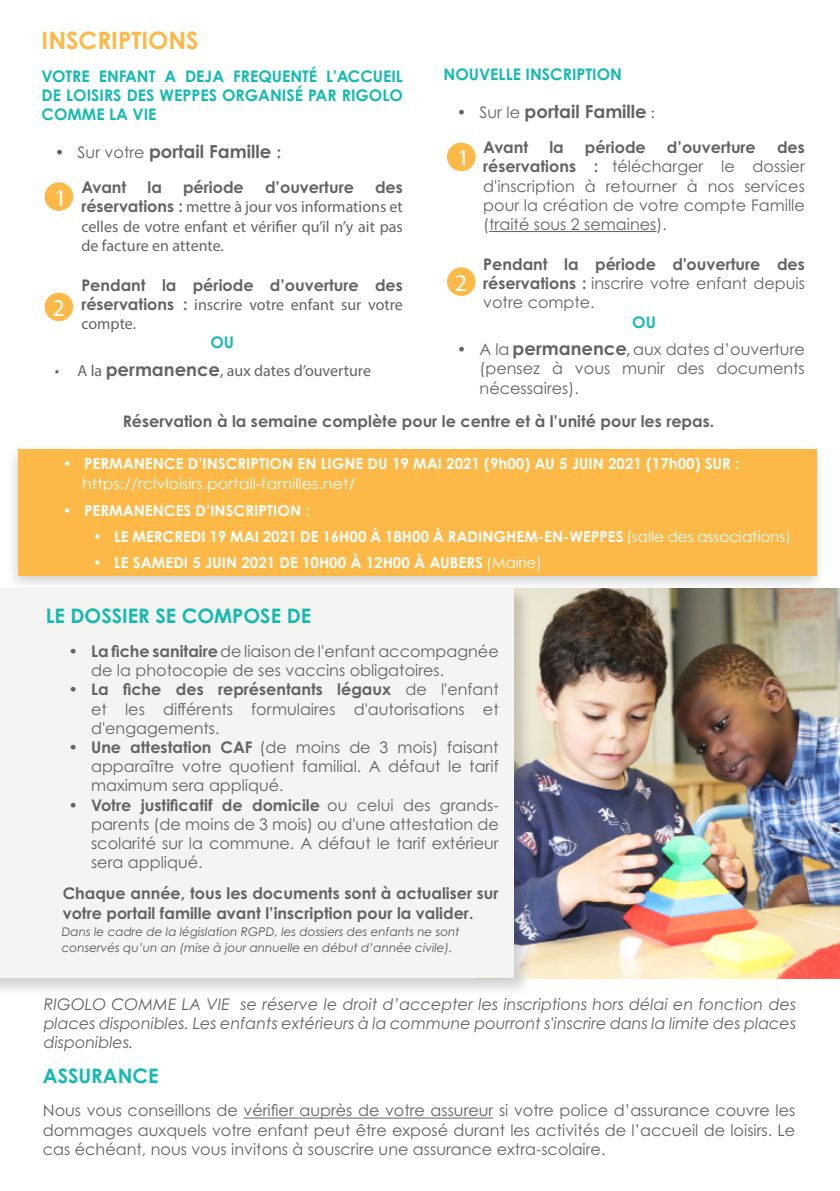
<style>
.page{position:relative;width:840px;height:1191px;background:#fff}
.page>*{position:absolute;margin:0;border:0;box-sizing:border-box;transform-origin:0 0}
.t1{font:700 24px "Century Gothic Pro";color:#fcb948}
.t2{font:24px "Myriad Pro";color:#fff}
.t3{font:700 20px "Century Gothic Pro";color:#15baaf}
.t4{font:700 18px "Century Gothic Pro";color:#636366}
.t5{font:16px/19.2px "Century Gothic Pro";color:#636366;text-align:justify}
.t6{font:700 16px/19.2px "Century Gothic Pro";color:#636366;text-align:justify}
.t7{font:italic 16px/19.2px "Century Gothic Pro";color:#636366;text-align:justify}
.t8{font:16px/19.2px "Myriad Pro";color:#636366;text-align:justify}
.t9{font:700 16px/19.2px "Century Gothic Pro";color:#15baaf;text-align:justify}
.t10{font:700 15px "Century Gothic Pro";color:#fff}
.t11{font:15px "Century Gothic Pro";color:#fff;scale:1.06 1}
.t12{font:italic 12px/16px "Century Gothic Pro";color:#57585a}
.s1{font-weight:400;font-size:16px}
.s2{font-size:16px}
.s3{font-family:"Century Gothic Pro";font-weight:700}
.s4{font-family:"Myriad Pro";font-weight:400}
.s5{font-family:"Century Gothic Pro";font-weight:700;font-size:18px}
.s6{font-family:"Myriad Pro";font-weight:400;font-size:16px}
.s7{font-weight:700}
.s8{font-weight:400}
.s9{font-weight:700;font-size:18px}
.s10{font-family:"Myriad Pro"}
</style>
<div class="page">
<hr style="left:243px;top:1117px;width:250px;height:1px;background:#636366">
<hr style="left:489px;top:231px;width:167px;height:1px;background:#636366">
<div style="left:45px;top:182px;width:28px;height:29px;background:#fcb948;border-radius:50%"></div>
<div style="left:45px;top:293px;width:28px;height:28px;background:#fcb948;border-radius:50%"></div>
<div style="left:447px;top:143px;width:28px;height:28px;background:#fcb948;border-radius:50%"></div>
<div style="left:447px;top:267px;width:28px;height:29px;background:#fcb948;border-radius:50%"></div>
<img style="left:532px;top:588px;width:307px;height:390px">
<div style="left:0;top:585px;width:532px;height:412px;background:#231f20;opacity:.2"></div>
<div style="left:0;top:588px;width:513px;height:390px;background:#f4f4f3"></div>
<div style="left:6px;top:444px;width:820px;height:148px;background:#231f20;opacity:.2"></div>
<div style="left:18px;top:449px;width:797px;height:126px;background:#fcb948"></div>
<p class="t1" style="left:42px;top:26px;width:158px">INSCRIPTIONS</p>
<p class="t9" style="left:42px;top:66px;width:362px">VOTRE ENFANT A DEJA FREQUENTÉ L'ACCUEIL DE LOISIRS DES WEPPES ORGANISÉ PAR RIGOLO COMME LA VIE</p>
<p class="t4" style="left:55px;top:140px;width:228px"><span class="s1">• Sur votre</span> portail Famille <span class="s2">:</span></p>
<p class="t6" style="left:81px;top:177px;width:46px">Avant</p>
<p class="t6" style="left:147px;top:177px;width:16px">la</p>
<p class="t6" style="left:183px;top:177px;width:62px">période</p>
<p class="t6" style="left:265px;top:177px;width:90px">d’ouverture</p>
<p class="t8" style="left:81px;top:178px;width:323px;text-indent:293px"><span class="s3">des réservations :</span> mettre à jour vos informations et celles de votre enfant et vérifier qu’il n’y ait pas de facture en attente.</p>
<p class="t6" style="left:81px;top:275px;width:323px">Pendant la période d’ouverture des réservations : <span class="s4">inscrire votre enfant sur votre compte.</span></p>
<p class="t9" style="left:210px;top:333px;width:25px">OU</p>
<p class="t8" style="left:55px;top:361px;width:317px">• A la <span class="s5">permanence</span>, aux dates d’ouverture</p>
<p class="t2" style="left:55px;top:183px;width:14px">1</p>
<p class="t2" style="left:52px;top:293px;width:14px">2</p>
<p class="t9" style="left:443px;top:64px;width:180px">NOUVELLE INSCRIPTION</p>
<p class="t4" style="left:456px;top:100px;width:199px"><span class="s1">• Sur le</span> portail Famille <span class="s6">:</span></p>
<p class="t6" style="left:483px;top:137px;width:46px">Avant</p>
<p class="t6" style="left:549px;top:137px;width:16px">la</p>
<p class="t6" style="left:584px;top:137px;width:62px">période</p>
<p class="t6" style="left:666px;top:137px;width:90px">d’ouverture</p>
<p class="t5" style="left:483px;top:138px;width:323px;text-indent:293px"><span class="s7">des réservations :</span> télécharger le dossier d'inscription à retourner à nos services pour la création de votre compte Famille (traité sous 2 semaines).</p>
<p class="t6" style="left:483px;top:254px;width:323px">Pendant la période d'ouverture des réservations : <span class="s8">inscrire votre enfant depuis votre compte.</span></p>
<p class="t9" style="left:632px;top:312px;width:25px">OU</p>
<p class="t5" style="left:479px;top:340px;width:326px;text-indent:-23px">• A la <span class="s9">permanence</span><span class="s10">,</span> aux dates d’ouverture (pensez à vous munir des documents nécessaires).</p>
<p class="t2" style="left:457px;top:143px;width:14px">1</p>
<p class="t2" style="left:454px;top:268px;width:14px">2</p>
<p class="t6" style="left:123px;top:412px;width:592px">Réservation à la semaine complète pour le centre et à l’unité pour les repas.</p>
<p class="t10" style="left:63px;top:454px;width:677px">• PERMANENCE D’INSCRIPTION EN LIGNE DU 19 MAI 2021 (9h00) AU 5 JUIN 2021 (17h00) SUR :</p>
<p class="t11" style="left:82px;top:475px;width:259px">https://rclvloisirs.portail-familles.net/</p>
<p class="t10" style="left:63px;top:501px;width:248px">• PERMANENCES D’INSCRIPTION :</p>
<p class="t10" style="left:93px;top:527px;width:699px">• LE MERCREDI 19 MAI 2021 DE 16H00 À 18H00 À RADINGHEM-EN-WEPPES <span class="s8">(salle des associations)</span></p>
<p class="t10" style="left:93px;top:553px;width:450px">• LE SAMEDI 5 JUIN 2021 DE 10H00 À 12H00 À AUBERS <span class="s8">(Mairie)</span></p>
<p class="t3" style="left:46px;top:603px;width:267px">LE DOSSIER SE COMPOSE DE</p>
<p class="t5" style="left:91px;top:641px;width:409px;text-indent:-23px"><span class="s7">• La fiche sanitaire</span>de liaison de l'enfant accompagnée de la photocopie de ses vaccins obligatoires.</p>
<p class="t5" style="left:91px;top:680px;width:409px;text-indent:-23px"><span class="s7">• La fiche des représentants légaux</span> de l'enfant et les différents formulaires d'autorisations et d'engagements.</p>
<p class="t5" style="left:91px;top:737px;width:409px;text-indent:-23px"><span class="s7">• Une attestation CAF</span> (de moins de 3 mois) faisant apparaître votre quotient familial. A défaut le tarif maximum sera appliqué.</p>
<p class="t5" style="left:91px;top:795px;width:409px;text-indent:-23px"><span class="s7">• Votre justificatif de domicile</span> ou celui des grands&shy;parents (de moins de 3 mois) ou d'une attestation de scolarité sur la commune. A défaut le tarif extérieur sera appliqué.</p>
<p class="t6" style="left:63px;top:883px;width:437px">Chaque année, tous les documents sont à actualiser sur votre portail famille avant l’inscription pour la valider.</p>
<p class="t12" style="left:62px;top:924px;width:399px">Dans le cadre de la législation RGPD, les dossiers des enfants ne sont conservés qu’un an (mise à jour annuelle en début d’année civile).</p>
<p class="t7" style="left:44px;top:994px;width:753px">RIGOLO COMME LA VIE se réserve le droit d’accepter les inscriptions hors délai en fonction des places disponibles. Les enfants extérieurs à la commune pourront s'inscrire dans la limite des places disponibles.</p>
<p class="t3" style="left:43px;top:1063px;width:117px">ASSURANCE</p>
<p class="t5" style="left:43px;top:1101px;width:753px">Nous vous conseillons de vérifier auprès de votre assureur si votre police d’assurance couvre les dommages auxquels votre enfant peut être exposé durant les activités de l’accueil de loisirs. Le cas échéant, nous vous invitons à souscrire une assurance extra-scolaire.</p>
</div>
